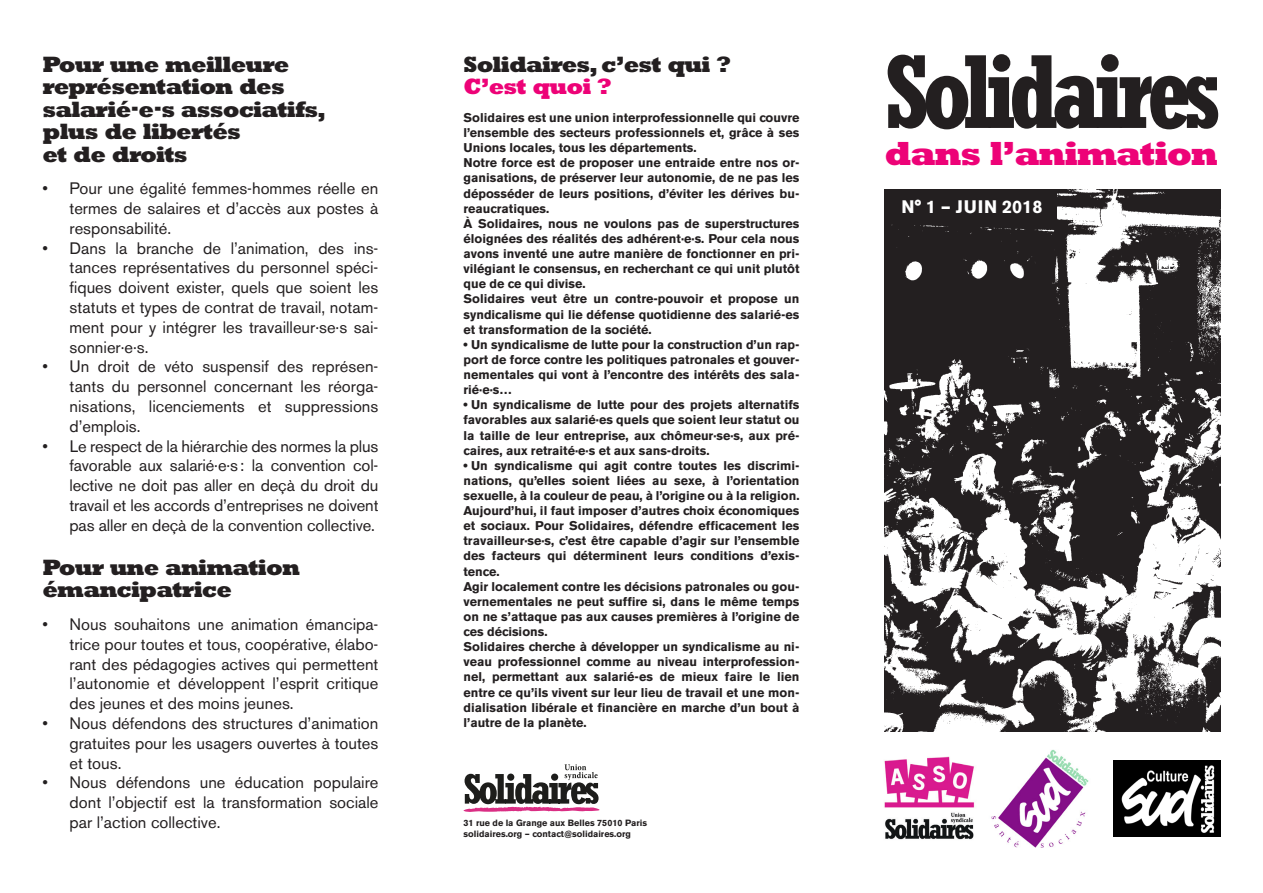
<style>
.page{position:relative;width:1263px;height:893px;background:#fff}
.page>*{position:absolute;margin:0;border:0;box-sizing:border-box;transform-origin:0 0}
.t1{font:700 condensed 103.5px "Rockwell";letter-spacing:-.075em;color:#231f20}
.t2{font:800 33.9px "Rockwell";letter-spacing:-.04em;color:#ed0277}
.Style_de_paragraphe{font:800 22.5px/22.5px "Rockwell";letter-spacing:-.04em;color:#231f20}
.t3{font:700 18px "Akzidenz Grotesk BE";letter-spacing:.02em;color:#fff}
.t4{font:16.5px/19.8px "Akzidenz Grotesk BE";color:#231f20;text-align:justify}
.t5{font:700 12.6px/15.1px "Akzidenz Grotesk BE";color:#231f20;text-align:justify}
.t6{font:700 9px "Akzidenz Grotesk BE";color:#231f20}
.s1{color:#ed0277}
</style>
<div class="page">
<img style="left:884px;top:189px;width:336px;height:542px">
<div style="left:884px;top:189px;width:173px;height:34px;background:#231f20"></div>
<img style="left:991px;top:749px;width:98px;height:98px">
<img style="left:1113px;top:761px;width:107px;height:75px">
<img style="left:884px;top:756px;width:91px;height:84px">
<svg style="left:463px;top:764px;width:137px;height:48px"></svg>
<p class="Style_de_paragraphe" style="left:43px;top:52px;width:285px">Pour une meilleure représentation des salarié·e·s associatifs, plus de libertés<br>et de droits</p>
<p class="t4" style="left:70px;top:179px;width:310px;text-indent:-27px">• Pour une égalité femmes-hommes réelle en termes de salaires et d’accès aux postes à responsabilité.</p>
<p class="t4" style="left:70px;top:238px;width:310px;text-indent:-27px">• Dans la branche de l’animation, des ins&shy;tances représentatives du personnel spéci&shy;fiques doivent exister, quels que soient les statuts et types de contrat de travail, notam&shy;ment pour y intégrer les travailleur·se·s sai&shy;sonnier·e·s.</p>
<p class="t4" style="left:70px;top:357px;width:310px;text-indent:-27px">• Un droit de véto suspensif des représen&shy;tants du personnel concernant les réorga&shy;nisations, licenciements et suppressions d’emplois.</p>
<p class="t4" style="left:70px;top:436px;width:310px;text-indent:-27px">• Le respect de la hiérarchie des normes la plus favorable aux salarié·e·s: la convention col&shy;lective ne doit pas aller en deçà du droit du travail et les accords d’entreprises ne doivent pas aller en deçà de la convention collective.</p>
<p class="Style_de_paragraphe" style="left:43px;top:555px;width:259px">Pour une animation émancipatrice</p>
<p class="t4" style="left:70px;top:614px;width:310px;text-indent:-27px">• Nous souhaitons une animation émancipa&shy;trice pour toutes et tous, coopérative, élabo&shy;rant des pédagogies actives qui permettent l’autonomie et développent l’esprit critique des jeunes et des moins jeunes.</p>
<p class="t4" style="left:70px;top:713px;width:310px;text-indent:-27px">• Nous défendons des structures d’animation gratuites pour les usagers ouvertes à toutes et tous.</p>
<p class="t4" style="left:70px;top:773px;width:310px;text-indent:-27px">• Nous défendons une éducation populaire dont l’objectif est la transformation sociale par l’action collective.</p>
<p class="Style_de_paragraphe" style="left:463px;top:52px;width:269px">Solidaires, c’est qui ?<br><span class="s1">C’est quoi ?</span></p>
<p class="t5" style="left:463px;top:110px;width:337px">Solidaires est une union interprofessionnelle qui couvre l’ensemble des secteurs professionnels et, grâce à ses Unions locales, tous les départements.</p>
<p class="t5" style="left:463px;top:155px;width:337px">Notre force est de proposer une entraide entre nos or&shy;ganisations, de préserver leur autonomie, de ne pas les déposséder de leurs positions, d’éviter les dérives bu&shy;reaucratiques.</p>
<p class="t5" style="left:463px;top:216px;width:337px">À Solidaires, nous ne voulons pas de superstructures éloignées des réalités des adhérent·e·s. Pour cela nous avons inventé une autre manière de fonctionner en pri&shy;vilégiant le consensus, en recherchant ce qui unit plutôt que de ce qui divise.</p>
<p class="t5" style="left:463px;top:292px;width:337px">Solidaires veut être un contre-pouvoir et propose un syndicalisme qui lie défense quotidienne des salarié-es et transformation de la société.</p>
<p class="t5" style="left:463px;top:337px;width:337px">• Un syndicalisme de lutte pour la construction d’un rap&shy;port de force contre les politiques patronales et gouver&shy;nementales qui vont à l’encontre des intérêts des sala&shy;rié·e·s…</p>
<p class="t5" style="left:463px;top:397px;width:337px">• Un syndicalisme de lutte pour des projets alternatifs favorables aux salarié·es quels que soient leur statut ou la taille de leur entreprise, aux chômeur·se·s, aux pré&shy;caires, aux retraité·e·s et aux sans-droits.</p>
<p class="t5" style="left:463px;top:458px;width:337px">• Un syndicalisme qui agit contre toutes les discrimi&shy;nations, qu’elles soient liées au sexe, à l’orientation sexuelle, à la couleur de peau, à l’origine ou à la religion.</p>
<p class="t5" style="left:463px;top:503px;width:337px">Aujourd’hui, il faut imposer d’autres choix économiques et sociaux. Pour Solidaires, défendre efficacement les travailleur·se·s, c’est être capable d’agir sur l’ensemble des facteurs qui déterminent leurs conditions d’exis&shy;tence.</p>
<p class="t5" style="left:463px;top:579px;width:337px">Agir localement contre les décisions patronales ou gou&shy;vernementales ne peut suffire si, dans le même temps on ne s’attaque pas aux causes premières à l’origine de ces décisions.</p>
<p class="t5" style="left:463px;top:639px;width:337px">Solidaires cherche à développer un syndicalisme au ni&shy;veau professionnel comme au niveau interprofession&shy;nel, permettant aux salarié-es de mieux faire le lien entre ce qu’ils vivent sur leur lieu de travail et une mon&shy;dialisation libérale et financière en marche d’un bout à l’autre de la planète.</p>
<p class="t6" style="left:463px;top:818px;width:185px">31 rue de la Grange aux Belles 75010 Paris</p>
<p class="t6" style="left:463px;top:829px;width:169px">solidaires.org – contact@solidaires.org</p>
<p class="t1" style="left:884px;top:31px;width:338px">Solidaires</p>
<p class="t2" style="left:884px;top:133px;width:335px">dans l’animation</p>
<p class="t3" style="left:901px;top:197px;width:142px">N° 1 – JUIN 2018</p>
</div>
